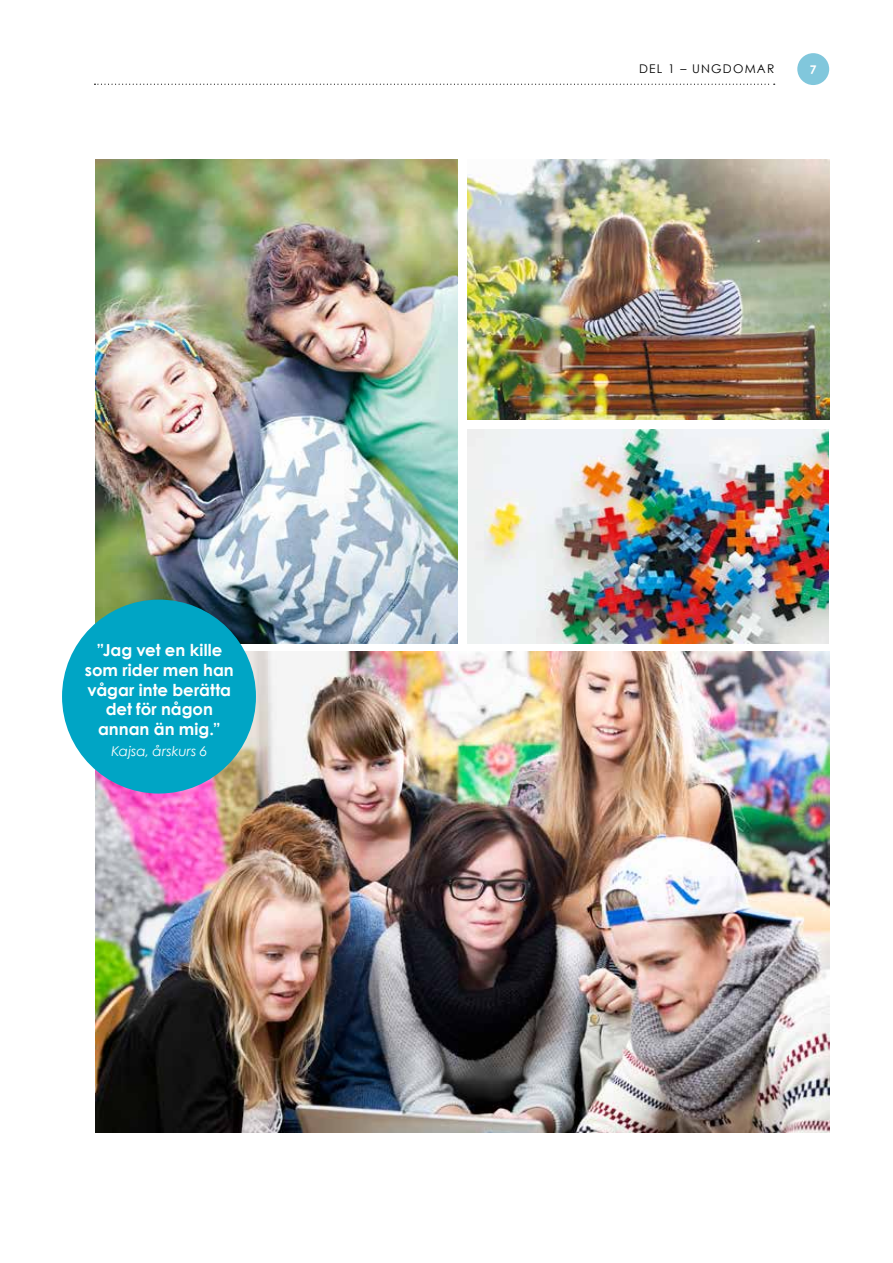
<style>
.page{position:relative;width:893px;height:1263px;background:#fff}
.page>*{position:absolute;margin:0;border:0;box-sizing:border-box;transform-origin:0 0}
.t1{font:700 16.5px/19.8px "Century Gothic";color:#fff;text-align:center}
.t2{font:italic 13.5px "Century Gothic";letter-spacing:.01em;color:#fff}
.t3{font:12px "Century Gothic";letter-spacing:.1em;color:#000}
.t4{font:700 12px "Century Gothic";color:#fff}
</style>
<div class="page">
<div style="left:797px;top:53px;width:32px;height:32px;background:#81c7dc;border-radius:50%"></div>
<svg style="left:94px;top:84px;width:681px;height:1px"></svg>
<img style="left:96px;top:159px;width:362px;height:484px">
<img style="left:96px;top:652px;width:733px;height:481px">
<img style="left:467px;top:429px;width:362px;height:214px">
<div style="left:62px;top:600px;width:194px;height:193px;background:#00a5c5;border-radius:50%"></div>
<img style="left:467px;top:159px;width:362px;height:260px">
<p class="t1" style="left:85px;top:640px;width:150px">”Jag vet en kille som rider men han vågar inte berätta det för någon annan än mig.”</p>
<p class="t2" style="left:111px;top:743px;width:97px">Kajsa, årskurs 6</p>
<p class="t3" style="left:639px;top:61px;width:137px">DEL 1 – UNGDOMAR</p>
<p class="t4" style="left:810px;top:62px;width:8px">7</p>
</div>
